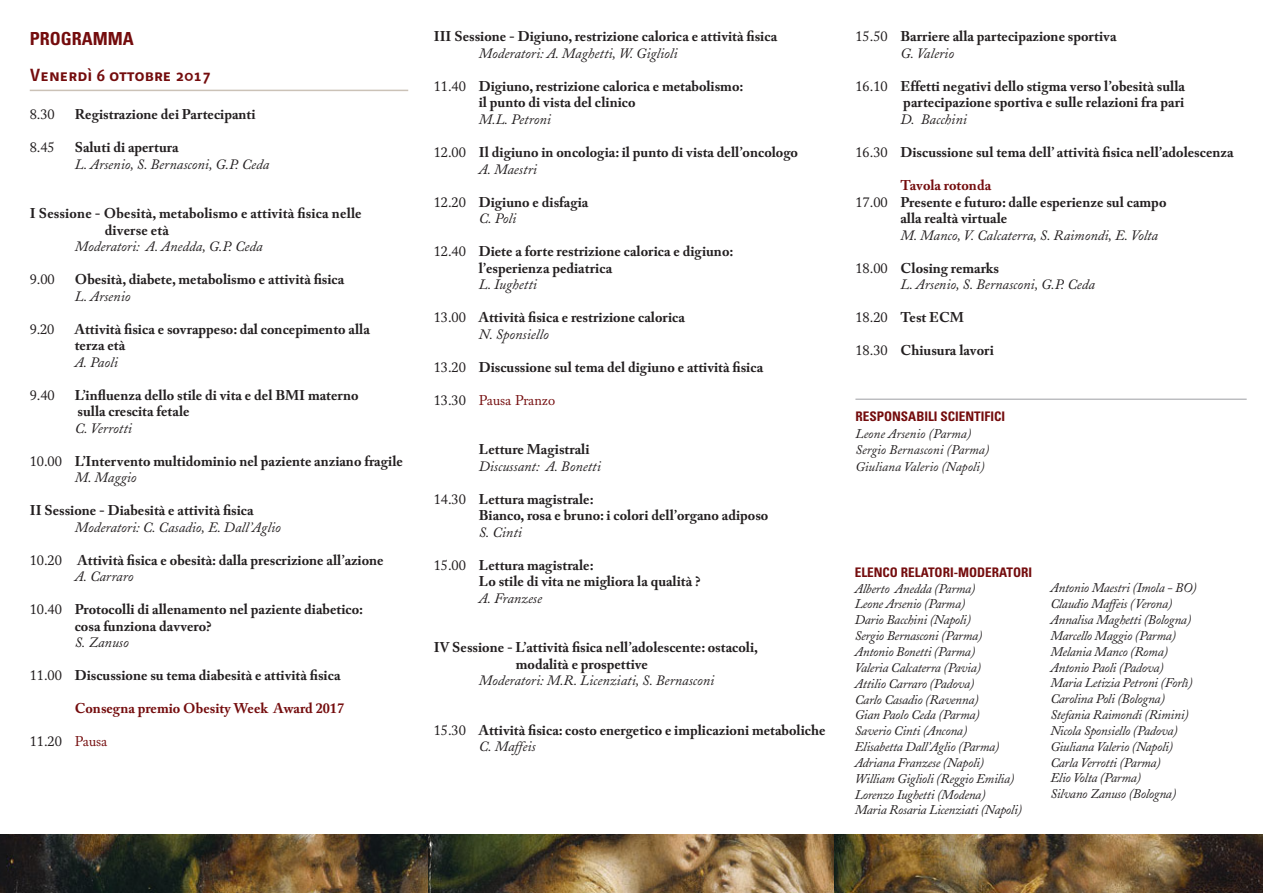
<style>
.page{position:relative;width:1263px;height:893px;background:#fff}
.page>*{position:absolute;margin:0;border:0;box-sizing:border-box;transform-origin:0 0}
.t1{font:18px "Csuni 1885 Bold SC";color:#740c0d}
.t2{font:700 condensed 18px "Univers";color:#740c0d}
.t3{font:700 14.25px/16.5px "Mattioli 1885";color:#231f20}
.t4{font:italic 14.25px "Mattioli 1885";color:#231f20}
.t5{font:700 14.25px "Mattioli 1885";color:#740c0d}
.t6{font:14.25px "Mattioli 1885";color:#231f20}
.t7{font:14.25px "Mattioli 1885";color:#740c0d}
.t8{font:italic 13.2px "Mattioli 1885";letter-spacing:-.02em;color:#231f20}
.t9{font:italic 13.2px "Mattioli 1885";color:#231f20}
.t10{font:700 condensed 13.2px "Univers";color:#740c0d}
.s1{font-weight:400}
.s2{color:#740c0d}
.s3{color:#231f20}
</style>
<div class="page">
<img style="left:0;top:834px;width:1263px;height:59px">
<hr style="left:30px;top:90px;width:378px;height:1px;background:#cbc2b7">
<hr style="left:855px;top:399px;width:392px;height:1px;background:#a8a9ad">
<p class="t2" style="left:30px;top:28px;width:106px">PROGRAMMA</p>
<p class="t1" style="left:30px;top:65px;width:183px">Venerdì 6 ottobre 2017</p>
<p class="t6" style="left:30px;top:106px;width:26px">8.30</p>
<p class="t3" style="left:75px;top:106px;width:182px">Registrazione dei Partecipanti</p>
<p class="t6" style="left:30px;top:139px;width:26px">8.45</p>
<p class="t3" style="left:75px;top:139px;width:105px">Saluti di apertura</p>
<p class="t4" style="left:75px;top:156px;width:196px">L. Arsenio, S. Bernasconi, G.P. Ceda</p>
<p class="t3" style="left:105px;top:205px;width:258px;text-indent:-75px">I Sessione - Obesità, metabolismo e attività fisica nelle diverse età</p>
<p class="t4" style="left:75px;top:238px;width:189px">Moderatori: A. Anedda, G.P. Ceda</p>
<p class="t6" style="left:30px;top:271px;width:26px">9.00</p>
<p class="t3" style="left:75px;top:271px;width:271px">Obesità, diabete, metabolismo e attività fisica</p>
<p class="t4" style="left:75px;top:288px;width:57px">L. Arsenio</p>
<p class="t6" style="left:30px;top:321px;width:26px">9.20</p>
<p class="t3" style="left:75px;top:321px;width:297px">Attività fisica e sovrappeso: dal concepimento alla terza età</p>
<p class="t4" style="left:75px;top:354px;width:44px">A. Paoli</p>
<p class="t6" style="left:30px;top:387px;width:26px">9.40</p>
<p class="t3" style="left:75px;top:387px;width:285px">L’influenza dello stile di vita e del BMI materno sulla crescita fetale</p>
<p class="t4" style="left:75px;top:420px;width:59px">C. Verrotti</p>
<p class="t3" style="left:30px;top:453px;width:375px"><span class="s1">10.00</span> L’Intervento multidominio nel paziente anziano fragile</p>
<p class="t4" style="left:75px;top:469px;width:63px">M. Maggio</p>
<p class="t3" style="left:30px;top:502px;width:225px">II Sessione - Diabesità e attività fisica</p>
<p class="t4" style="left:75px;top:519px;width:208px">Moderatori: C. Casadio, E. Dall’Aglio</p>
<p class="t3" style="left:30px;top:552px;width:355px"><span class="s1">10.20</span> Attività fisica e obesità: dalla prescrizione all’azione</p>
<p class="t4" style="left:75px;top:568px;width:60px">A. Carraro</p>
<p class="t3" style="left:75px;top:601px;width:290px;text-indent:-45px"><span class="s1">10.40</span> Protocolli di allenamento nel paziente diabetico: cosa funziona davvero?</p>
<p class="t4" style="left:75px;top:634px;width:56px">S. Zanuso</p>
<p class="t3" style="left:30px;top:667px;width:312px"><span class="s1">11.00</span> Discussione su tema diabesità e attività fisica</p>
<p class="t5" style="left:75px;top:700px;width:271px">Consegna premio Obesity Week Award 2017</p>
<p class="t6" style="left:30px;top:733px;width:79px">11.20 <span class="s2">Pausa</span></p>
<p class="t3" style="left:434px;top:28px;width:345px">III Sessione - Digiuno, restrizione calorica e attività fisica</p>
<p class="t4" style="left:479px;top:45px;width:200px">Moderatori: A. Maghetti, W. Giglioli</p>
<p class="t3" style="left:479px;top:78px;width:266px;text-indent:-45px"><span class="s1">11.40</span> Digiuno, restrizione calorica e metabolismo: il punto di vista del clinico</p>
<p class="t4" style="left:479px;top:111px;width:74px">M.L. Petroni</p>
<p class="t3" style="left:434px;top:144px;width:366px"><span class="s1">12.00</span> Il digiuno in oncologia: il punto di vista dell’oncologo</p>
<p class="t4" style="left:479px;top:160px;width:60px">A. Maestri</p>
<p class="t3" style="left:434px;top:193px;width:156px"><span class="s1">12.20</span> Digiuno e disfagia</p>
<p class="t4" style="left:479px;top:210px;width:39px">C. Poli</p>
<p class="t3" style="left:479px;top:243px;width:256px;text-indent:-45px"><span class="s1">12.40</span> Diete a forte restrizione calorica e digiuno: l’esperienza pediatrica</p>
<p class="t4" style="left:479px;top:276px;width:60px">L. Iughetti</p>
<p class="t3" style="left:434px;top:309px;width:253px"><span class="s1">13.00</span> Attività fisica e restrizione calorica</p>
<p class="t4" style="left:479px;top:325px;width:71px">N. Sponsiello</p>
<p class="t3" style="left:434px;top:358px;width:331px"><span class="s1">13.20</span> Discussione sul tema del digiuno e attività fisica</p>
<p class="t7" style="left:434px;top:391px;width:123px"><span class="s3">13.30</span> Pausa Pranzo</p>
<p class="t3" style="left:479px;top:441px;width:112px">Letture Magistrali</p>
<p class="t4" style="left:479px;top:457px;width:124px">Discussant: A. Bonetti</p>
<p class="t3" style="left:434px;top:490px;width:161px"><span class="s1">14.30</span> Lettura magistrale:</p>
<p class="t3" style="left:479px;top:507px;width:291px">Bianco, rosa e bruno: i colori dell’organo adiposo</p>
<p class="t4" style="left:479px;top:523px;width:45px">S. Cinti</p>
<p class="t3" style="left:434px;top:556px;width:161px"><span class="s1">15.00</span> Lettura magistrale:</p>
<p class="t3" style="left:479px;top:573px;width:223px">Lo stile di vita ne migliora la qualità ?</p>
<p class="t4" style="left:479px;top:589px;width:65px">A. Franzese</p>
<p class="t3" style="left:516px;top:639px;width:244px;text-indent:-82px">IV Sessione - L’attività fisica nell’adolescente: ostacoli, modalità e prospettive</p>
<p class="t4" style="left:479px;top:672px;width:237px">Moderatori: M.R. Licenziati, S. Bernasconi</p>
<p class="t3" style="left:434px;top:721px;width:393px"><span class="s1">15.30</span> Attività fisica: costo energetico e implicazioni metaboliche</p>
<p class="t4" style="left:479px;top:738px;width:58px">C. Maffeis</p>
<p class="t3" style="left:855px;top:28px;width:263px"><span class="s1">15.50</span> Barriere alla partecipazione sportiva</p>
<p class="t4" style="left:900px;top:45px;width:55px">G. Valerio</p>
<p class="t3" style="left:855px;top:78px;width:331px;text-align:right"><span class="s1">16.10</span> Effetti negativi dello stigma verso l’obesità sulla partecipazione sportiva e sulle relazioni fra pari</p>
<p class="t4" style="left:900px;top:111px;width:68px">D. Bacchini</p>
<p class="t3" style="left:855px;top:144px;width:380px"><span class="s1">16.30</span> Discussione sul tema dell’ attività fisica nell’adolescenza</p>
<p class="t5" style="left:900px;top:176px;width:92px">Tavola rotonda</p>
<p class="t3" style="left:900px;top:193px;width:267px;text-indent:-45px"><span class="s1">17.00</span> Presente e futuro: dalle esperienze sul campo alla realtà virtuale</p>
<p class="t4" style="left:900px;top:226px;width:259px">M. Manco, V. Calcaterra, S. Raimondi, E. Volta</p>
<p class="t3" style="left:855px;top:259px;width:145px"><span class="s1">18.00</span> Closing remarks</p>
<p class="t4" style="left:900px;top:276px;width:196px">L. Arsenio, S. Bernasconi, G.P. Ceda</p>
<p class="t3" style="left:855px;top:309px;width:110px"><span class="s1">18.20</span> Test ECM</p>
<p class="t3" style="left:855px;top:342px;width:140px"><span class="s1">18.30</span> Chiusura lavori</p>
<p class="t10" style="left:855px;top:408px;width:151px">RESPONSABILI SCIENTIFICI</p>
<p class="t9" style="left:855px;top:425px;width:117px">Leone Arsenio (Parma)</p>
<p class="t9" style="left:855px;top:442px;width:135px">Sergio Bernasconi (Parma)</p>
<p class="t9" style="left:855px;top:458px;width:131px">Giuliana Valerio (Napoli)</p>
<p class="t10" style="left:855px;top:564px;width:179px">ELENCO RELATORI-MODERATORI</p>
<p class="t8" style="left:855px;top:580px;width:122px">Alberto Anedda (Parma)</p>
<p class="t8" style="left:855px;top:596px;width:112px">Leone Arsenio (Parma)</p>
<p class="t8" style="left:855px;top:612px;width:118px">Dario Bacchini (Napoli)</p>
<p class="t8" style="left:855px;top:628px;width:129px">Sergio Bernasconi (Parma)</p>
<p class="t8" style="left:855px;top:644px;width:122px">Antonio Bonetti (Parma)</p>
<p class="t8" style="left:855px;top:660px;width:128px">Valeria Calcaterra (Pavia)</p>
<p class="t8" style="left:855px;top:675px;width:121px">Attilio Carraro (Padova)</p>
<p class="t8" style="left:855px;top:691px;width:126px">Carlo Casadio (Ravenna)</p>
<p class="t8" style="left:855px;top:707px;width:126px">Gian Paolo Ceda (Parma)</p>
<p class="t8" style="left:855px;top:723px;width:114px">Saverio Cinti (Ancona)</p>
<p class="t8" style="left:855px;top:739px;width:146px">Elisabetta Dall’Aglio (Parma)</p>
<p class="t8" style="left:855px;top:755px;width:131px">Adriana Franzese (Napoli)</p>
<p class="t8" style="left:855px;top:770px;width:161px">William Giglioli (Reggio Emilia)</p>
<p class="t8" style="left:855px;top:786px;width:132px">Lorenzo Iughetti (Modena)</p>
<p class="t8" style="left:855px;top:802px;width:169px">Maria Rosaria Licenziati (Napoli)</p>
<p class="t8" style="left:1050px;top:580px;width:148px">Antonio Maestri (Imola - BO)</p>
<p class="t8" style="left:1050px;top:596px;width:123px">Claudio Maffeis (Verona)</p>
<p class="t8" style="left:1050px;top:612px;width:142px">Annalisa Maghetti (Bologna)</p>
<p class="t8" style="left:1050px;top:628px;width:127px">Marcello Maggio (Parma)</p>
<p class="t8" style="left:1050px;top:643px;width:119px">Melania Manco (Roma)</p>
<p class="t8" style="left:1050px;top:659px;width:115px">Antonio Paoli (Padova)</p>
<p class="t8" style="left:1050px;top:675px;width:144px">Maria Letizia Petroni (Forlì)</p>
<p class="t8" style="left:1050px;top:691px;width:116px">Carolina Poli (Bologna)</p>
<p class="t8" style="left:1050px;top:707px;width:140px">Stefania Raimondi (Rimini)</p>
<p class="t8" style="left:1050px;top:723px;width:129px">Nicola Sponsiello (Padova)</p>
<p class="t8" style="left:1050px;top:738px;width:124px">Giuliana Valerio (Napoli)</p>
<p class="t8" style="left:1050px;top:754px;width:112px">Carla Verrotti (Parma)</p>
<p class="t8" style="left:1050px;top:770px;width:92px">Elio Volta (Parma)</p>
<p class="t8" style="left:1050px;top:786px;width:127px">Silvano Zanuso (Bologna)</p>
</div>
